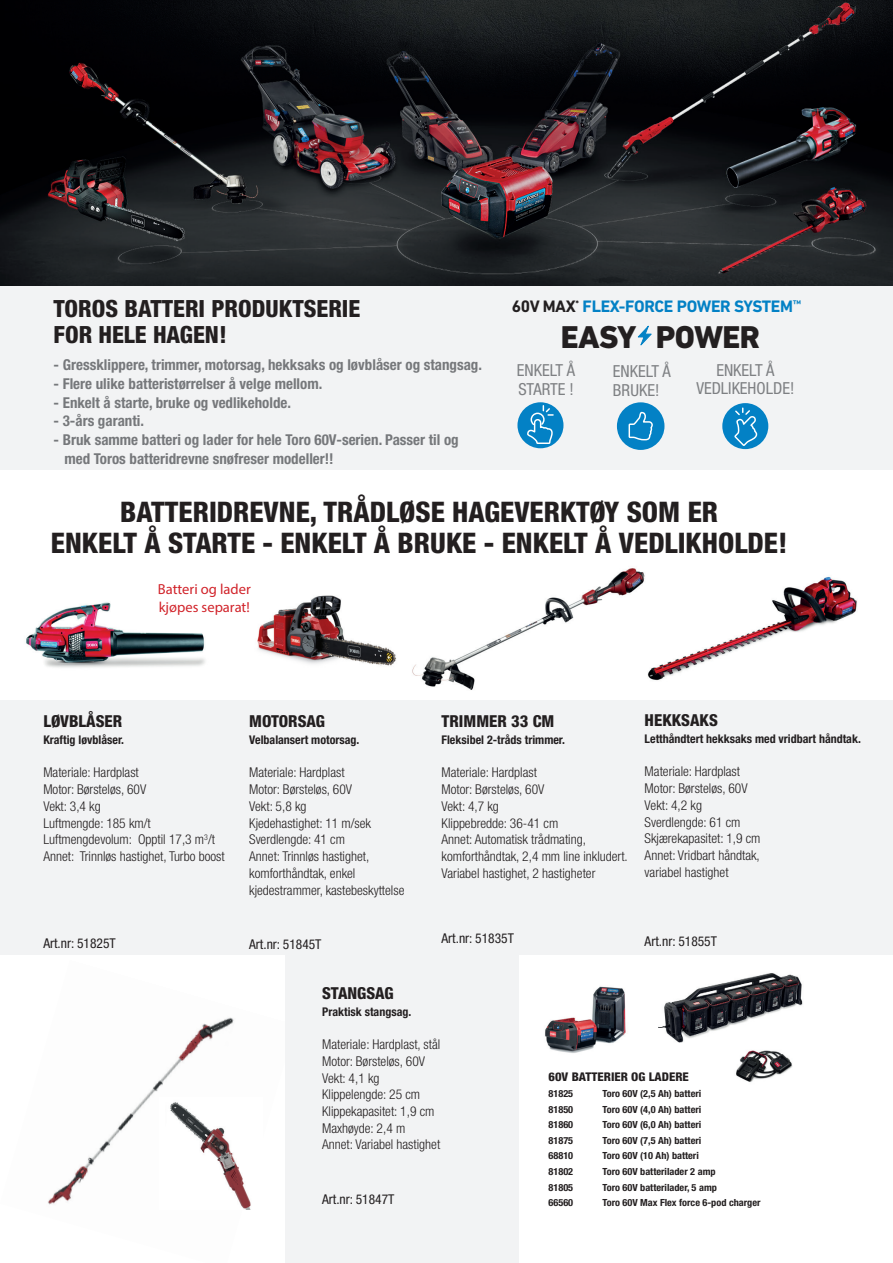
<style>
.page{position:relative;width:893px;height:1263px;background:#fff}
.page>*{position:absolute;margin:0;border:0;box-sizing:border-box;transform-origin:0 0}
.t1{font:800 32.1px "DIN Next LT Pro";letter-spacing:-.02em;color:#231f20}
.t2{font:800 condensed 28.35px/31.3px "Helvetica Neue LT Std";color:#231f20;text-align:center}
.t3{font:800 condensed 23.7px/26.2px "Helvetica Neue LT Std";color:#231f20}
.t4{font:700 16.95px "DIN Next LT Pro";letter-spacing:-.02em;color:#0381c5}
.t5{font:condensed 16.65px/18.5px "Helvetica Neue LT Std";color:#7e8083}
.t6{font:800 condensed 16.5px "Helvetica Neue LT Std";color:#231f20}
.t7{font:700 condensed 15px/18.8px "Helvetica Neue LT Std";color:#76787b}
.t8{font:14.55px/17.4px "Myriad Pro";color:#d1232a}
.t9{font:300 condensed 13.5px/16.8px "Helvetica Neue LT Std";color:#231f20}
.t10{font:condensed 13.5px "Helvetica Neue LT Std";color:#231f20}
.t11{font:700 condensed 12px "Helvetica Neue LT Std";color:#231f20}
.t12{font:800 condensed 12px "Helvetica Neue LT Std";color:#231f20;scale:1.05 1}
.t13{font:700 condensed 9.75px "Helvetica Neue LT Std";color:#231f20;scale:1.05 1}
.s1{color:#231f20}
</style>
<div class="page">
<img style="left:647px;top:576px;width:210px;height:105px">
<img style="left:48px;top:1017px;width:203px;height:193px">
<div style="left:0;top:285px;width:893px;height:185px;background:#f2f3f4"></div>
<svg style="left:637px;top:325px;width:15px;height:21px"></svg>
<div style="left:617px;top:402px;width:47px;height:48px;background:#0381c5;border-radius:50%"></div>
<svg style="left:628px;top:411px;width:25px;height:30px"></svg>
<div style="left:517px;top:402px;width:46px;height:46px;background:#0381c5;border-radius:50%"></div>
<svg style="left:526px;top:406px;width:27px;height:39px"></svg>
<div style="left:722px;top:403px;width:46px;height:46px;background:#0381c5;border-radius:50%"></div>
<svg style="left:733px;top:408px;width:26px;height:39px"></svg>
<img style="left:0;top:0;width:893px;height:285px">
<div style="left:0;top:700px;width:893px;height:254px;background:#f2f3f4"></div>
<div style="left:285px;top:954px;width:233px;height:309px;background:#f2f3f4"></div>
<img style="left:159px;top:1098px;width:92px;height:111px">
<img style="left:26px;top:602px;width:179px;height:66px">
<img style="left:412px;top:568px;width:233px;height:122px">
<img style="left:545px;top:986px;width:81px;height:67px">
<hr style="left:892px;top:216px;width:1px;height:219px;background:#f2f3f4">
<hr style="left:892px;top:1022px;width:1px;height:241px;background:#f2f3f4">
<hr style="left:892px;top:600px;width:1px;height:220px;background:#f2f3f4">
<img style="left:658px;top:973px;width:145px;height:70px">
<img style="left:736px;top:1050px;width:57px;height:32px">
<img style="left:257px;top:595px;width:140px;height:71px">
<h3 class="t3" style="left:54px;top:295px;width:308px">TOROS BATTERI PRODUKTSERIE<br>FOR HELE HAGEN!</h3>
<p class="t7" style="left:54px;top:355px;width:430px">- Gressklippere, trimmer, motorsag, hekksaks og løvblåser og stangsag.</p>
<p class="t7" style="left:54px;top:374px;width:270px">- Flere ulike batteristørrelser å velge mellom.</p>
<p class="t7" style="left:54px;top:393px;width:239px">- Enkelt å starte, bruke og vedlikeholde.</p>
<p class="t7" style="left:54px;top:411px;width:92px">- 3-års garanti.</p>
<p class="t7" style="left:64px;top:430px;width:396px;text-indent:-11px">- Bruk samme batteri og lader for hele Toro 60V-serien. Passer til og med Toros batteridrevne snøfreser modeller!!</p>
<p class="t4" style="left:512px;top:297px;width:291px"><span class="s1">60V MAX</span><sup>*</sup> FLEX-FORCE POWER SYSTEM<sup>™</sup></p>
<h1 class="t1" style="left:561px;top:318px;width:201px">EASY POWER</h1>
<p class="t5" style="left:517px;top:361px;width:59px">ENKELT Å<br>STARTE !</p>
<p class="t5" style="left:613px;top:362px;width:59px">ENKELT Å<br>BRUKE!</p>
<p class="t5" style="left:696px;top:360px;width:99px;text-align:center">ENKELT Å<br>VEDLIKEHOLDE!</p>
<h2 class="t2" style="left:51px;top:495px;width:738px">BATTERIDREVNE, TRÅDLØSE HAGEVERKTØY SOM ER<br>ENKELT Å STARTE - ENKELT Å BRUKE - ENKELT Å VEDLIKHOLDE!</h2>
<p class="t8" style="left:158px;top:580px;width:94px">Batteri og lader kjøpes separat!</p>
<p class="t6" style="left:43px;top:711px;width:80px">LØVBLÅSER</p>
<p class="t11" style="left:43px;top:732px;width:82px">Kraftig løvblåser.</p>
<p class="t9" style="left:43px;top:764px;width:183px">Materiale: Hardplast<br>Motor: Børsteløs, 60V<br>Vekt: 3,4 kg<br>Luftmengde: 185 km/t<br>Luftmengdevolum: Opptil 17,3 m<sup>3</sup>/t<br>Annet: Trinnløs hastighet, Turbo boost</p>
<p class="t10" style="left:43px;top:936px;width:74px">Art.nr: 51825T</p>
<p class="t6" style="left:249px;top:711px;width:77px">MOTORSAG</p>
<p class="t11" style="left:249px;top:732px;width:112px">Velbalansert motorsag.</p>
<p class="t9" style="left:249px;top:764px;width:157px">Materiale: Hardplast<br>Motor: Børsteløs, 60V<br>Vekt: 5,8 kg<br>Kjedehastighet: 11 m/sek<br>Sverdlengde: 41 cm<br>Annet: Trinnløs hastighet, komforthåndtak, enkel kjedestrammer, kastebeskyttelse</p>
<p class="t10" style="left:249px;top:936px;width:74px">Art.nr: 51845T</p>
<p class="t6" style="left:442px;top:711px;width:114px">TRIMMER 33 CM</p>
<p class="t11" style="left:442px;top:732px;width:125px">Fleksibel 2-tråds trimmer.</p>
<p class="t9" style="left:442px;top:764px;width:188px">Materiale: Hardplast<br>Motor: Børsteløs, 60V<br>Vekt: 4,7 kg<br>Klippebredde: 36-41 cm<br>Annet: Automatisk trådmating, komforthåndtak, 2,4 mm line inkludert.<br>Variabel hastighet, 2 hastigheter</p>
<p class="t6" style="left:645px;top:710px;width:75px">HEKKSAKS</p>
<p class="t11" style="left:645px;top:731px;width:218px">Letthåndtert hekksaks med vridbart håndtak.</p>
<p class="t9" style="left:645px;top:763px;width:117px">Materiale: Hardplast<br>Motor: Børsteløs, 60V<br>Vekt: 4,2 kg<br>Sverdlengde: 61 cm<br>Skjærekapasitet: 1,9 cm<br>Annet: Vridbart håndtak, variabel hastighet</p>
<p class="t10" style="left:442px;top:930px;width:74px">Art.nr: 51835T</p>
<p class="t10" style="left:645px;top:934px;width:74px">Art.nr: 51855T</p>
<p class="t6" style="left:322px;top:983px;width:73px">STANGSAG</p>
<p class="t11" style="left:322px;top:1004px;width:91px">Praktisk stangsag.</p>
<p class="t9" style="left:322px;top:1036px;width:120px">Materiale: Hardplast, stål<br>Motor: Børsteløs, 60V<br>Vekt: 4,1 kg<br>Klippelengde: 25 cm<br>Klippekapasitet: 1,9 cm<br>Maxhøyde: 2,4 m<br>Annet: Variabel hastighet</p>
<p class="t10" style="left:322px;top:1191px;width:74px">Art.nr: 51847T</p>
<p class="t12" style="left:549px;top:1069px;width:135px">60V BATTERIER OG LADERE</p>
<p class="t13" style="left:549px;top:1087px;width:25px">81825</p>
<p class="t13" style="left:603px;top:1087px;width:96px">Toro 60V (2,5 Ah) batteri</p>
<p class="t13" style="left:549px;top:1103px;width:25px">81850</p>
<p class="t13" style="left:603px;top:1103px;width:96px">Toro 60V (4,0 Ah) batteri</p>
<p class="t13" style="left:549px;top:1119px;width:25px">81860</p>
<p class="t13" style="left:603px;top:1119px;width:96px">Toro 60V (6,0 Ah) batteri</p>
<p class="t13" style="left:549px;top:1134px;width:25px">81875</p>
<p class="t13" style="left:603px;top:1134px;width:96px">Toro 60V (7,5 Ah) batteri</p>
<p class="t13" style="left:549px;top:1150px;width:25px">68810</p>
<p class="t13" style="left:603px;top:1150px;width:93px">Toro 60V (10 Ah) batteri</p>
<p class="t13" style="left:549px;top:1166px;width:25px">81802</p>
<p class="t13" style="left:603px;top:1166px;width:109px">Toro 60V batterilader 2 amp</p>
<p class="t13" style="left:549px;top:1181px;width:25px">81805</p>
<p class="t13" style="left:603px;top:1181px;width:110px">Toro 60V batterilader, 5 amp</p>
<p class="t13" style="left:549px;top:1197px;width:25px">66560</p>
<p class="t13" style="left:603px;top:1197px;width:152px">Toro 60V Max Flex force 6-pod charger</p>
</div>
